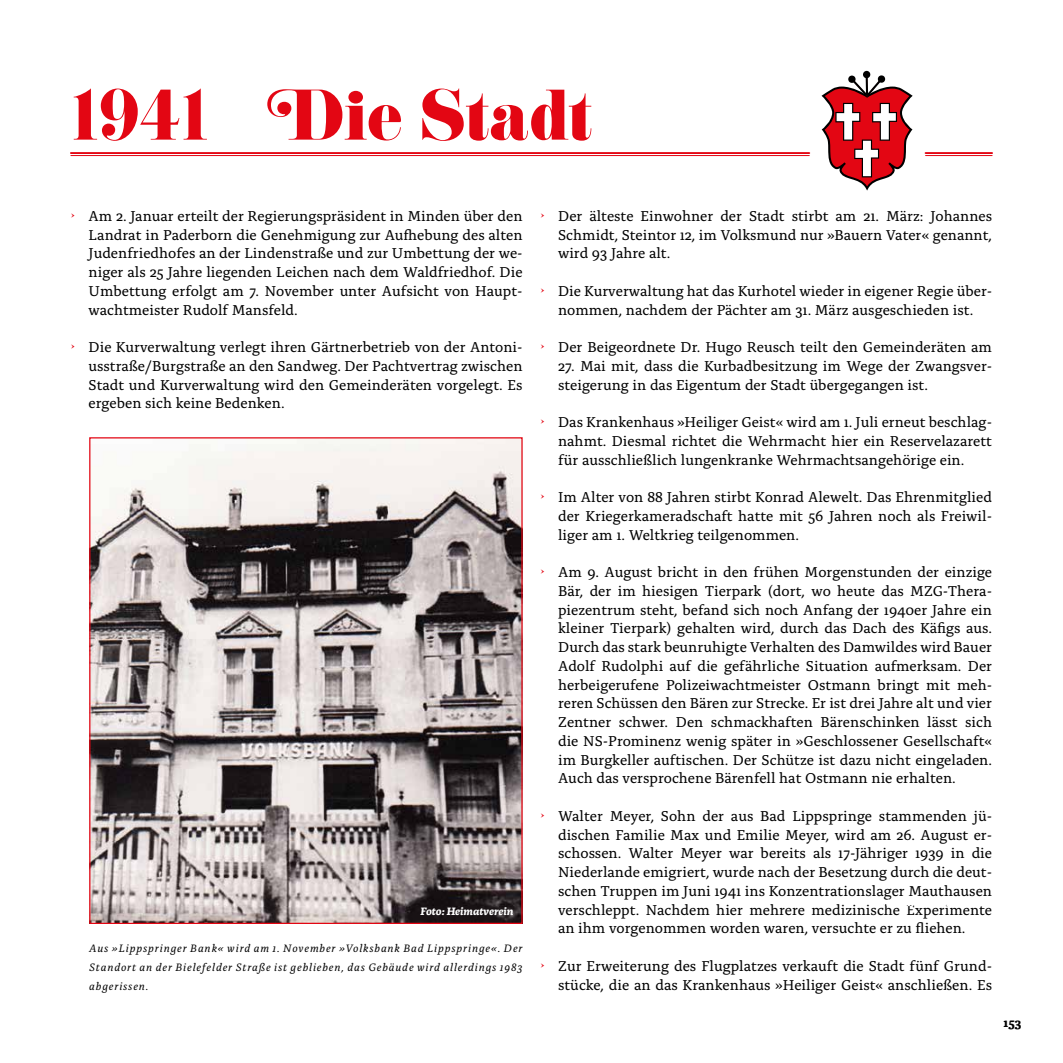
<style>
.page{position:relative;width:1063px;height:1063px;background:#fff}
.page>*{position:absolute;margin:0;border:0;box-sizing:border-box;transform-origin:0 0}
.t1{font:62.5px "Eloquent JF Pro";color:#e30613}
.t2{font:15px/18.8px "Alda OTCEV";color:#000;text-align:justify}
.t3{font:700 12.5px "Alda OTCEV";color:#000}
.t4{font:italic 11.25px/18.8px "Alda OTCEV";letter-spacing:.08em;color:#000;text-align:justify}
.t5{font:italic 700 11.25px "Alda OTCEV";letter-spacing:-.005em;color:#fff}
.s1{font-family:"Eloquent JF Pro";font-size:14.38px;color:#e30613}
</style>
<div class="page">
<hr style="left:71px;top:152px;width:738px;height:2px;background:#e30613">
<hr style="left:71px;top:155px;width:738px;height:1px;background:#e30613">
<hr style="left:926px;top:152px;width:66px;height:2px;background:#e30613">
<hr style="left:926px;top:155px;width:66px;height:1px;background:#e30613">
<div style="left:863px;top:71px;width:7px;height:7px;background:#000;border-radius:50%"></div>
<svg style="left:822px;top:75px;width:91px;height:116px"></svg>
<img style="left:91px;top:439px;width:430px;height:483px">
<h1 class="t1" style="left:71px;top:81px;width:139px">1941</h1>
<h1 class="t1" style="left:267px;top:81px;width:328px">Die Stadt</h1>
<p class="t2" style="left:89px;top:205px;width:436px;text-indent:-18px"><span class="s1">›</span> Am 2. Januar erteilt der Regierungspräsident in Minden über den Landrat in Paderborn die Genehmigung zur Aufhebung des alten Judenfriedhofes an der Lindenstraße und zur Umbettung der we&shy;niger als 25 Jahre liegenden Leichen nach dem Waldfriedhof. Die Umbettung erfolgt am 7. November unter Aufsicht von Haupt&shy;wachtmeister Rudolf Mansfeld.</p>
<p class="t2" style="left:89px;top:337px;width:436px;text-indent:-18px"><span class="s1">›</span> Die Kurverwaltung verlegt ihren Gärtnerbetrieb von der Antoni&shy;usstraße/Burgstraße an den Sandweg. Der Pachtvertrag zwischen Stadt und Kurverwaltung wird den Gemeinderäten vorgelegt. Es ergeben sich keine Bedenken.</p>
<p class="t5" style="left:421px;top:902px;width:94px">Foto: Heimatverein</p>
<p class="t4" style="left:89px;top:938px;width:435px">Aus »Lippspringer Bank« wird am 1. November »Volksbank Bad Lippspringe«. Der Standort an der Bielefelder Straße ist geblieben, das Gebäude wird allerdings 1983 abgerissen.</p>
<p class="t2" style="left:558px;top:205px;width:436px;text-indent:-18px"><span class="s1">›</span> Der älteste Einwohner der Stadt stirbt am 21. März: Johannes Schmidt, Steintor 12, im Volksmund nur »Bauern Vater« genannt, wird 93 Jahre alt.</p>
<p class="t2" style="left:540px;top:280px;width:453px;text-align:center"><span class="s1">›</span> Die Kurverwaltung hat das Kurhotel wieder in eigener Regie über&shy;nommen, nachdem der Pächter am 31. März ausgeschieden ist.</p>
<p class="t2" style="left:540px;top:337px;width:453px"><span class="s1">›</span> Der Beigeordnete Dr. Hugo Reusch teilt den Gemeinderäten am</p>
<p class="t2" style="left:558px;top:355px;width:436px">27. Mai mit, dass die Kurbadbesitzung im Wege der Zwangsver&shy;steigerung in das Eigentum der Stadt übergegangen ist.</p>
<p class="t2" style="left:558px;top:412px;width:436px;text-indent:-18px"><span class="s1">›</span> Das Krankenhaus »Heiliger Geist« wird am 1. Juli erneut beschlag&shy;nahmt. Diesmal richtet die Wehrmacht hier ein Reservelazarett für ausschließlich lungenkranke Wehrmachtsangehörige ein.</p>
<p class="t2" style="left:558px;top:487px;width:436px;text-indent:-18px"><span class="s1">›</span> Im Alter von 88 Jahren stirbt Konrad Alewelt. Das Ehrenmitglied der Kriegerkameradschaft hatte mit 56 Jahren noch als Freiwil&shy;liger am 1. Weltkrieg teilgenommen.</p>
<p class="t2" style="left:558px;top:562px;width:436px;text-indent:-18px"><span class="s1">›</span> Am 9. August bricht in den frühen Morgenstunden der einzige Bär, der im hiesigen Tierpark (dort, wo heute das MZG-Thera&shy;piezentrum steht, befand sich noch Anfang der 1940er Jahre ein kleiner Tierpark) gehalten wird, durch das Dach des Käfigs aus.<br>Durch das stark beunruhigte Verhalten des Damwildes wird Bauer Adolf Rudolphi auf die gefährliche Situation aufmerksam. Der herbeigerufene Polizeiwachtmeister Ostmann bringt mit meh&shy;reren Schüssen den Bären zur Strecke. Er ist drei Jahre alt und vier Zentner schwer. Den schmackhaften Bärenschinken lässt sich die NS-Prominenz wenig später in »Geschlossener Gesellschaft« im Burgkeller auftischen. Der Schütze ist dazu nicht eingeladen.<br>Auch das versprochene Bärenfell hat Ostmann nie erhalten.</p>
<p class="t2" style="left:558px;top:805px;width:436px;text-indent:-18px"><span class="s1">›</span> Walter Meyer, Sohn der aus Bad Lippspringe stammenden jü&shy;dischen Familie Max und Emilie Meyer, wird am 26. August er&shy;schossen. Walter Meyer war bereits als 17-Jähriger 1939 in die Niederlande emigriert, wurde nach der Besetzung durch die deut&shy;schen Truppen im Juni 1941 ins Konzentrationslager Mauthausen verschleppt. Nachdem hier mehrere medizinische Experimente an ihm vorgenommen worden waren, versuchte er zu fliehen.</p>
<p class="t2" style="left:540px;top:955px;width:453px;text-align:right"><span class="s1">›</span> Zur Erweiterung des Flugplatzes verkauft die Stadt fünf Grund&shy;stücke, die an das Krankenhaus »Heiliger Geist« anschließen. Es</p>
<p class="t3" style="left:1004px;top:1013px;width:19px">153</p>
</div>
